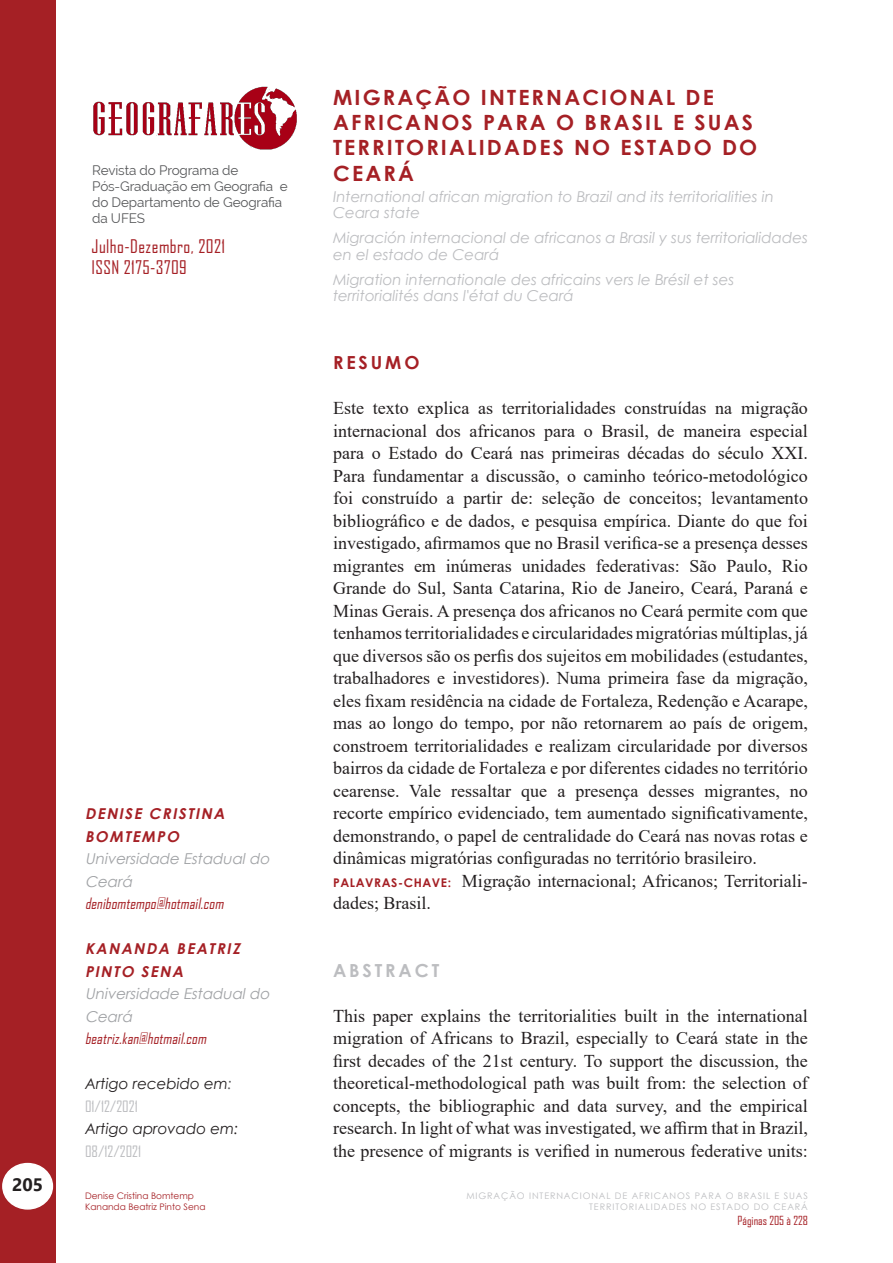
<style>
.page{position:relative;width:893px;height:1263px;background:#fff}
.page>*{position:absolute;margin:0;border:0;box-sizing:border-box;transform-origin:0 0}
.Título{font:700 21px/25.2px "Century Gothic";letter-spacing:.1em;color:#a52025}
.t1{font:18px/22.5px "Times New Roman";color:#231f20;text-align:justify}
.t2{font:18px/21.6px "Agency FB";letter-spacing:.025em;color:#a52025}
.t3{font:700 18px "Century Gothic";letter-spacing:.16em;color:#bcbdc0}
.t4{font:700 18px "Century Gothic";letter-spacing:.16em;color:#a52025}
.t5{font:700 18px "Segoe UI";color:#231f20}
.t6{font:italic 15px/16.5px "Century Gothic";color:#bcbdc0}
.t7{font:italic 15px/22.5px "Century Gothic";color:#a1a3a6}
.t8{font:italic 15px "Agency FB";color:#a52025}
.t9{font:italic 700 15px/22.5px "Century Gothic";color:#a52025}
.t10{font:italic 15px "Century Gothic";color:#231f20}
.t11{font:15px "Agency FB";color:#bcbdc0}
.t12{font:13.5px/16.2px "Raleway";letter-spacing:-.01em;color:#57585a}
.t13{font:12px "Agency FB";color:#a52025}
.t14{font:9px/10.8px "Century Gothic";letter-spacing:.1em;color:#bcbdc0;text-align:right}
.t15{font:9px/10.8px "Century Gothic";color:#a52025}
.s1{color:#57585a}
.s2{font-family:"Century Gothic";font-weight:700;font-size:12px;color:#a52025}
</style>
<div class="page">
<div style="left:0;top:0;width:55px;height:1263px;background:#a52025"></div>
<div style="left:3px;top:1163px;width:49px;height:46px;background:#fff;border-radius:50%"></div>
<div style="left:2px;top:1163px;width:51px;height:46px;border:2px solid #fff;border-radius:50%"></div>
<img style="left:93px;top:86px;width:204px;height:64px">
<p class="t12" style="left:92px;top:162px;width:197px">Revista do Programa de<br>Pós-Graduação em Geografia e do Departamento de Geografia da UFES</p>
<p class="t2" style="left:92px;top:235px;width:135px">Julho-Dezembro, 2021<br>ISSN 2175-3709</p>
<p class="t5" style="left:12px;top:1167px;width:33px">205</p>
<p class="t9" style="left:85px;top:802px;width:145px">DENISE CRISTINA<br>BOMTEMPO</p>
<p class="t7" style="left:85px;top:847px;width:189px">Universidade Estadualdo<br>Ceará</p>
<p class="t8" style="left:85px;top:894px;width:143px">denibomtempo@hotmail.com</p>
<p class="t9" style="left:85px;top:937px;width:160px">KANANDA BEATRIZ<br>PINTO SENA</p>
<p class="t7" style="left:85px;top:982px;width:189px">Universidade Estadualdo<br>Ceará</p>
<p class="t8" style="left:85px;top:1029px;width:126px">beatriz.kan@hotmail.com</p>
<p class="t10" style="left:85px;top:1073px;width:148px">Artigo recebido em<span class="s1">:</span></p>
<p class="t11" style="left:85px;top:1097px;width:54px">01/12/2021</p>
<p class="t10" style="left:85px;top:1118px;width:155px">Artigo aprovado em:</p>
<p class="t11" style="left:85px;top:1142px;width:58px">08/12/2021</p>
<p class="t15" style="left:85px;top:1190px;width:122px">Denise Cristina Bomtemp<br>Kananda Beatriz Pinto Sena</p>
<p class="Título" style="left:333px;top:84px;width:426px">MIGRAÇÃO INTERNACIONAL DE<br>AFRICANOS PARA O BRASIL E SUAS<br>TERRITORIALIDADES NO ESTADO DO<br>CEARÁ</p>
<p class="t6" style="left:333px;top:188px;width:442px">International african migration to Brazil and its territorialities in<br>Ceara state</p>
<p class="t6" style="left:333px;top:229px;width:476px">Migración internacional de africanos a Brasil y sus territorialidades en el estado de Ceará</p>
<p class="t6" style="left:333px;top:271px;width:403px">Migration internationale des africains vers le Brésil et ses territorialités dans l'état du Ceará</p>
<p class="t4" style="left:333px;top:349px;width:88px">RESUMO</p>
<p class="t1" style="left:333px;top:396px;width:476px">Este texto explica as territorialidades construídas na migração internacional dos africanos para o Brasil, de maneira especial para o Estado do Ceará nas primeiras décadas do século XXI.<br>Para fundamentar a discussão, o caminho teórico-metodológico foi construído a partir de: seleção de conceitos; levantamento bibliográfico e de dados, e pesquisa empírica. Diante do que foi investigado, afirmamos que no Brasil verifica-se a presença desses migrantes em inúmeras unidades federativas: São Paulo, Rio Grande do Sul, Santa Catarina, Rio de Janeiro, Ceará, Paraná e Minas Gerais. A presença dos africanos no Ceará permite com que tenhamos territorialidades e circularidades migratórias múltiplas, já que diversos são os perfis dos sujeitos em mobilidades (estudantes, trabalhadores e investidores). Numa primeira fase da migração, eles fixam residência na cidade de Fortaleza, Redenção e Acarape, mas ao longo do tempo, por não retornarem ao país de origem, constroem territorialidades e realizam circularidade por diversos bairros da cidade de Fortaleza e por diferentes cidades no território cearense. Vale ressaltar que a presença desses migrantes, no recorte empírico evidenciado, tem aumentado significativamente, demonstrando, o papel de centralidade do Ceará nas novas rotas e dinâmicas migratórias configuradas no território brasileiro.</p>
<p class="t1" style="left:333px;top:869px;width:476px"><span class="s2">PALAVRAS-CHAVE:</span> Migração internacional; Africanos; Territoriali&shy;dades; Brasil.</p>
<p class="t3" style="left:333px;top:956px;width:108px">ABSTRACT</p>
<p class="t1" style="left:333px;top:1004px;width:476px">This paper explains the territorialities built in the international migration of Africans to Brazil, especially to Ceará state in the first decades of the 21st century. To support the discussion, the theoretical-methodological path was built from: the selection of concepts, the bibliographic and data survey, and the empirical research. In light of what was investigated, we affirm that in Brazil, the presence of migrants is verified in numerous federative units:</p>
<p class="t14" style="left:466px;top:1190px;width:343px">MIGRAÇÃO INTERNACIONAL DE AFRICANOS PARA O BRASIL E SUAS<br>TERRITORIALIDADES NO ESTADO DO CEARÁ</p>
<p class="t13" style="left:738px;top:1213px;width:72px">Páginas 205 à 228</p>
</div>
